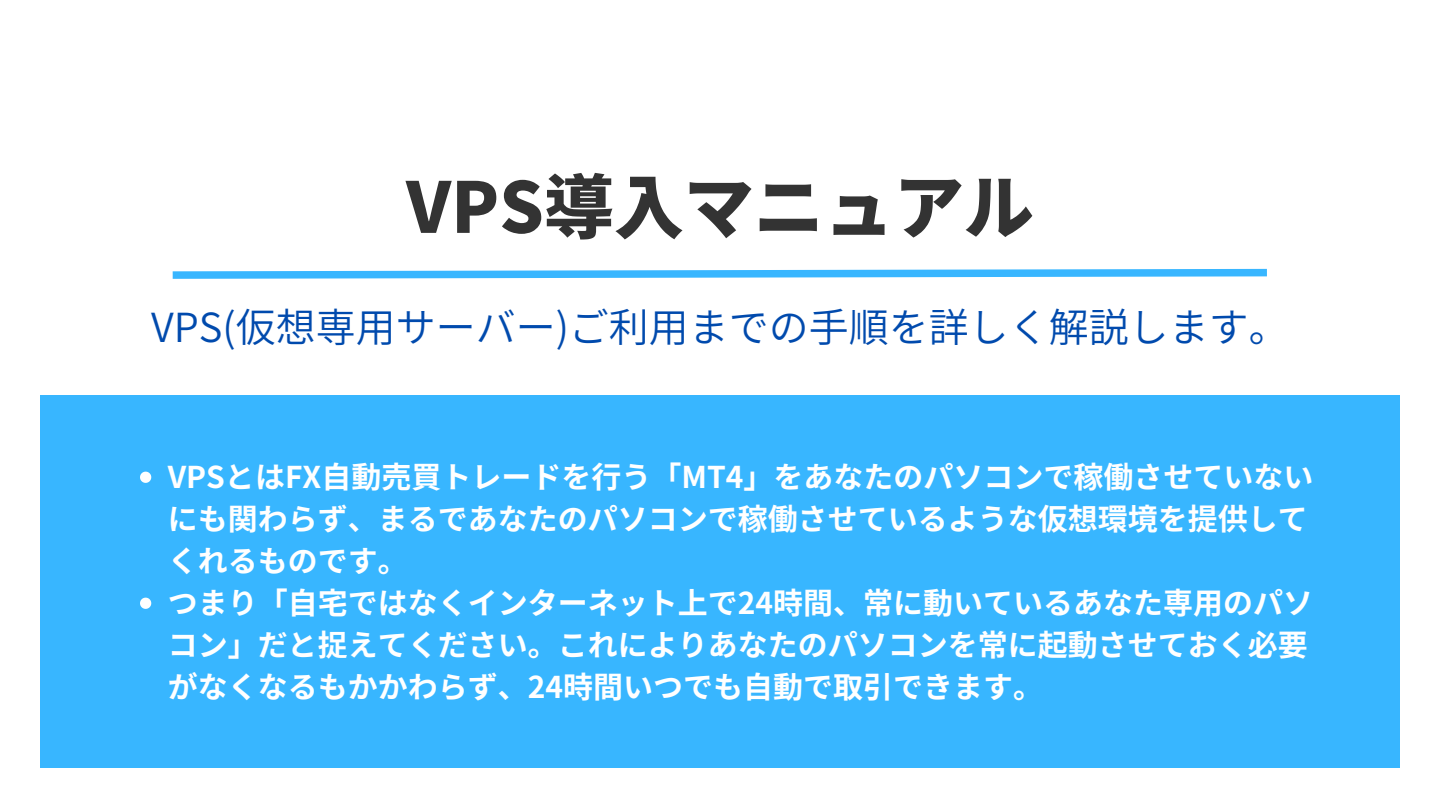
<style>
.page{position:relative;width:1440px;height:810px;background:#fff}
.page>*{position:absolute;margin:0;border:0;box-sizing:border-box;transform-origin:0 0}
.t1{font:800 70px "Source Han Sans JP";color:#333}
.t2{font:40px "Source Han Sans JP";color:#004aad}
.t3{font:700 30px/42px "Source Han Sans JP";color:#fff}
</style>
<div class="page">
<svg style="left:172px;top:268px;width:1095px;height:11px"></svg>
<div style="left:40px;top:395px;width:1360px;height:372px;background:#38b6ff"></div>
<svg style="left:140px;top:472px;width:11px;height:11px"></svg>
<svg style="left:140px;top:598px;width:11px;height:11px"></svg>
<p class="t1" style="left:406px;top:152px;width:629px">VPS導入マニュアル</p>
<p class="t2" style="left:151px;top:295px;width:1139px">VPS(仮想専用サーバー)ご利用までの手順を詳しく解説します。</p>
<p class="t3" style="left:168px;top:455px;width:1147px">VPSとはFX自動売買トレードを行う「MT4」をあなたのパソコンで稼働させていないにも関わらず、まるであなたのパソコンで稼働させているような仮想環境を提供してくれるものです。</p>
<p class="t3" style="left:168px;top:581px;width:1147px">つまり「自宅ではなくインターネット上で24時間、常に動いているあなた専用のパソコン」だと捉えてください。これによりあなたのパソコンを常に起動させておく必要がなくなるもかかわらず、24時間いつでも自動で取引できます。</p>
</div>
